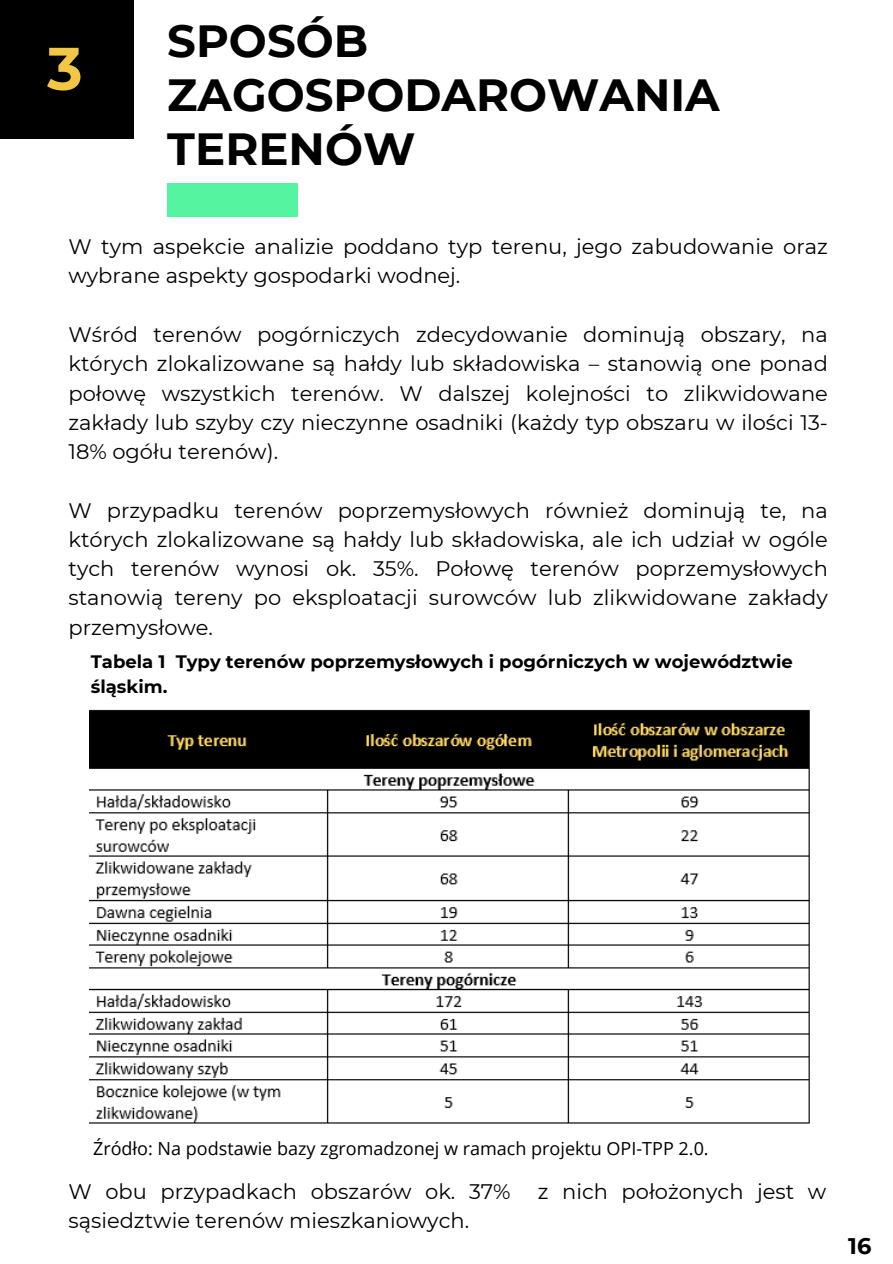
<style>
.page{position:relative;width:893px;height:1264px;background:#fff}
.page>*{position:absolute;margin:0;border:0;box-sizing:border-box;transform-origin:0 0}
.t1{font:700 60px "Montserrat";color:#f2c744}
.t2{font:700 45px/54px "Montserrat";color:#000}
.t3{font:700 22.5px "Montserrat";color:#000}
.t4{font:21px/29.2px "Montserrat";color:#000;text-align:justify}
.t5{font:700 18px/24.8px "Montserrat";color:#000}
.t6{font:18px "Open Sans";color:#000}
</style>
<div class="page">
<img style="left:89px;top:709px;width:721px;height:415px">
<div style="left:0;top:0;width:134px;height:138px;background:#000"></div>
<div style="left:167px;top:183px;width:131px;height:34px;background:#55f4a0"></div>
<p class="t1" style="left:47px;top:32px;width:37px">3</p>
<p class="t2" style="left:167px;top:14px;width:554px">SPOSÓB<br>ZAGOSPODAROWANIA<br>TERENÓW</p>
<p class="t4" style="left:68px;top:232px;width:760px">W tym aspekcie analizie poddano typ terenu, jego zabudowanie oraz wybrane aspekty gospodarki wodnej.</p>
<p class="t4" style="left:68px;top:320px;width:760px">Wśród terenów pogórniczych zdecydowanie dominują obszary, na których zlokalizowane są hałdy lub składowiska – stanowią one ponad połowę wszystkich terenów. W dalszej kolejności to zlikwidowane zakłady lub szyby czy nieczynne osadniki (każdy typ obszaru w ilości 13- 18% ogółu terenów).</p>
<p class="t4" style="left:68px;top:495px;width:760px">W przypadku terenów poprzemysłowych również dominują te, na których zlokalizowane są hałdy lub składowiska, ale ich udział w ogóle tych terenów wynosi ok. 35%. Połowę terenów poprzemysłowych stanowią tereny po eksploatacji surowców lub zlikwidowane zakłady przemysłowe.</p>
<p class="t5" style="left:91px;top:649px;width:703px">Tabela 1 Typy terenów poprzemysłowych i pogórniczych w województwie śląskim.</p>
<p class="t6" style="left:93px;top:1135px;width:617px">Źródło: Na podstawie bazy zgromadzonej w ramach projektu OPI-TPP 2.0.</p>
<p class="t4" style="left:68px;top:1176px;width:443px">W obu przypadkach obszarów ok. 37%</p>
<p class="t4" style="left:537px;top:1176px;width:290px">z nich położonych jest w</p>
<p class="t4" style="left:68px;top:1206px;width:402px">sąsiedztwie terenów mieszkaniowych.</p>
<p class="t3" style="left:848px;top:1231px;width:25px">16</p>
</div>
